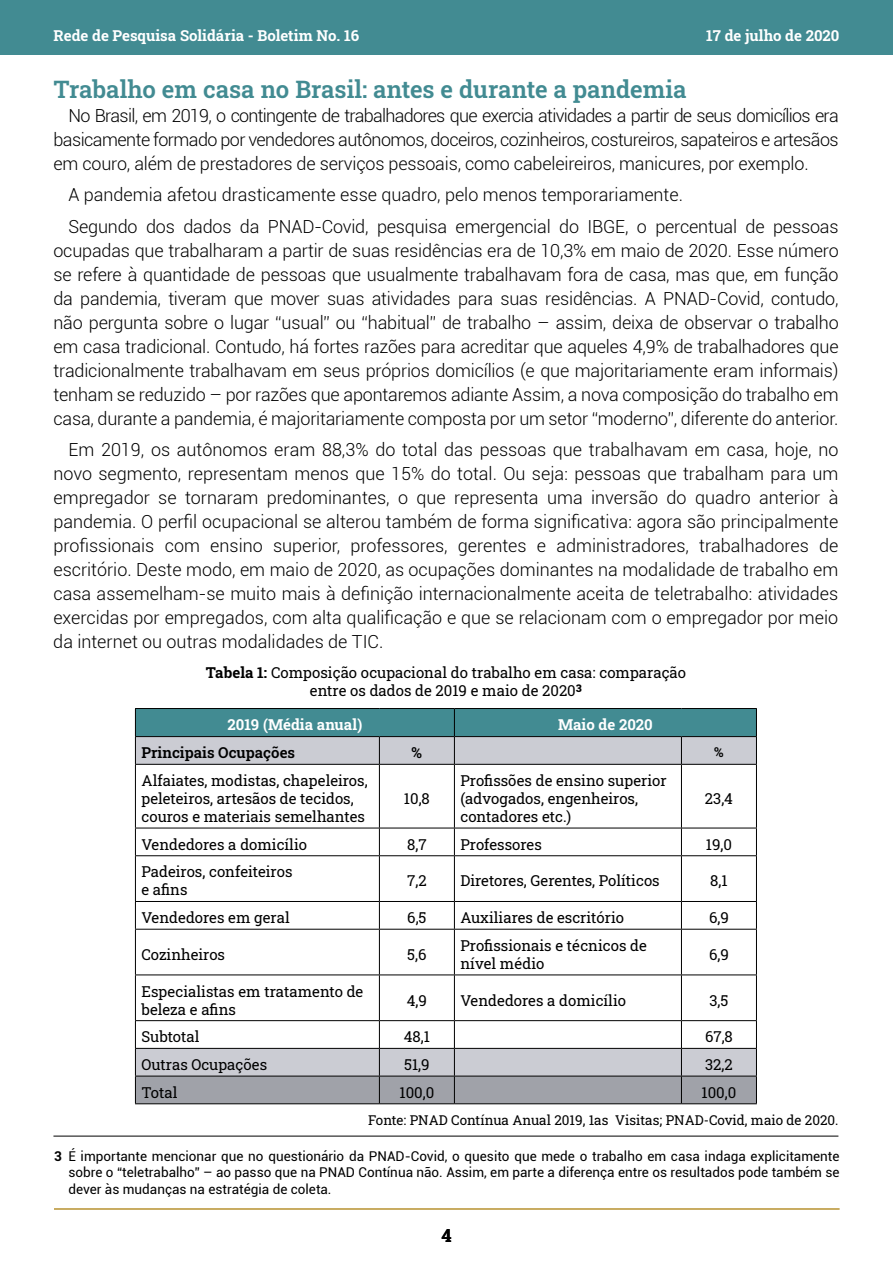
<style>
.page{position:relative;width:893px;height:1263px;background:#fff}
.page>*{position:absolute;margin:0;border:0;box-sizing:border-box;transform-origin:0 0}
.t1{font:600 24px "Roboto Slab";color:#428b92}
.t2{font:300 18px/24px "Roboto";letter-spacing:-.01em;color:#000;text-align:justify}
.t3{font:700 18px "Roboto Slab";color:#000}
.t4{font:15px/18px "Roboto Slab";color:#000}
.t5{font:700 15px "Roboto Slab";color:#fff}
.t6{font:600 15px "Roboto Slab";color:#000}
.t7{font:13.5px/16.5px "Roboto";color:#000;text-align:justify}
.t8{font:13.5px "Roboto Slab";color:#000}
.t9{font:600 13.5px "Roboto Slab";color:#000}
.s1{font-weight:700}
</style>
<div class="page">
<div style="left:0;top:0;width:893px;height:54px;background:#428b92"></div>
<hr style="left:54px;top:1208px;width:785px;height:1px;background:#b89230">
<svg style="left:136px;top:765px;width:620px;height:255px"></svg>
<svg style="left:135px;top:708px;width:622px;height:56px;background:#7fa3aa"></svg>
<hr style="left:135px;top:764px;width:244px;height:1px;background:#000">
<hr style="left:135px;top:765px;width:1px;height:63px;background:#000">
<hr style="left:379px;top:764px;width:75px;height:1px;background:#000">
<hr style="left:379px;top:765px;width:1px;height:63px;background:#000">
<hr style="left:454px;top:764px;width:227px;height:1px;background:#000">
<hr style="left:454px;top:765px;width:1px;height:63px;background:#000">
<hr style="left:681px;top:764px;width:76px;height:1px;background:#000">
<hr style="left:681px;top:765px;width:1px;height:63px;background:#000">
<hr style="left:756px;top:765px;width:1px;height:63px;background:#000">
<hr style="left:135px;top:828px;width:244px;height:1px;background:#000">
<svg style="left:135px;top:828px;width:1px;height:27px"></svg>
<hr style="left:379px;top:828px;width:75px;height:1px;background:#000">
<svg style="left:379px;top:828px;width:1px;height:27px"></svg>
<hr style="left:454px;top:828px;width:227px;height:1px;background:#000">
<svg style="left:454px;top:828px;width:1px;height:27px"></svg>
<hr style="left:681px;top:828px;width:76px;height:1px;background:#000">
<svg style="left:681px;top:828px;width:1px;height:27px"></svg>
<svg style="left:756px;top:828px;width:1px;height:27px"></svg>
<hr style="left:135px;top:855px;width:244px;height:1px;background:#000">
<hr style="left:135px;top:856px;width:1px;height:45px;background:#000">
<hr style="left:379px;top:855px;width:75px;height:1px;background:#000">
<hr style="left:379px;top:856px;width:1px;height:45px;background:#000">
<hr style="left:454px;top:855px;width:227px;height:1px;background:#000">
<hr style="left:454px;top:856px;width:1px;height:45px;background:#000">
<hr style="left:681px;top:855px;width:76px;height:1px;background:#000">
<hr style="left:681px;top:856px;width:1px;height:45px;background:#000">
<hr style="left:756px;top:856px;width:1px;height:45px;background:#000">
<hr style="left:135px;top:901px;width:244px;height:1px;background:#000">
<svg style="left:135px;top:902px;width:1px;height:27px"></svg>
<hr style="left:379px;top:901px;width:75px;height:1px;background:#000">
<svg style="left:379px;top:902px;width:1px;height:27px"></svg>
<hr style="left:454px;top:901px;width:227px;height:1px;background:#000">
<svg style="left:454px;top:902px;width:1px;height:27px"></svg>
<hr style="left:681px;top:901px;width:76px;height:1px;background:#000">
<svg style="left:681px;top:902px;width:1px;height:27px"></svg>
<svg style="left:756px;top:902px;width:1px;height:27px"></svg>
<hr style="left:135px;top:929px;width:244px;height:1px;background:#000">
<hr style="left:135px;top:929px;width:1px;height:45px;background:#000">
<hr style="left:379px;top:929px;width:75px;height:1px;background:#000">
<hr style="left:379px;top:929px;width:1px;height:45px;background:#000">
<hr style="left:454px;top:929px;width:227px;height:1px;background:#000">
<hr style="left:454px;top:929px;width:1px;height:45px;background:#000">
<hr style="left:681px;top:929px;width:76px;height:1px;background:#000">
<hr style="left:681px;top:929px;width:1px;height:45px;background:#000">
<hr style="left:756px;top:929px;width:1px;height:45px;background:#000">
<hr style="left:135px;top:974px;width:244px;height:1px;background:#000">
<hr style="left:135px;top:975px;width:1px;height:45px;background:#000">
<hr style="left:379px;top:974px;width:75px;height:1px;background:#000">
<hr style="left:379px;top:975px;width:1px;height:45px;background:#000">
<hr style="left:454px;top:974px;width:227px;height:1px;background:#000">
<hr style="left:454px;top:975px;width:1px;height:45px;background:#000">
<hr style="left:681px;top:974px;width:76px;height:1px;background:#000">
<hr style="left:681px;top:975px;width:1px;height:45px;background:#000">
<hr style="left:756px;top:975px;width:1px;height:45px;background:#000">
<hr style="left:135px;top:1020px;width:244px;height:1px;background:#000">
<hr style="left:379px;top:1020px;width:75px;height:1px;background:#000">
<hr style="left:454px;top:1020px;width:227px;height:1px;background:#000">
<hr style="left:681px;top:1020px;width:76px;height:1px;background:#000">
<svg style="left:135px;top:1021px;width:622px;height:82px"></svg>
<hr style="left:135px;top:1103px;width:244px;height:1px;background:#000">
<hr style="left:379px;top:1103px;width:75px;height:1px;background:#000">
<hr style="left:454px;top:1103px;width:227px;height:1px;background:#000">
<hr style="left:681px;top:1103px;width:76px;height:1px;background:#000">
<hr style="left:53px;top:1136px;width:785px;height:1px;background:#000">
<p class="t5" style="left:53px;top:25px;width:307px">Rede de Pesquisa Solidária - Boletim No. 16</p>
<p class="t5" style="left:706px;top:25px;width:135px">17 de julho de 2020</p>
<h1 class="t1" style="left:53px;top:72px;width:635px">Trabalho em casa no Brasil: antes e durante a pandemia</h1>
<p class="t2" style="left:53px;top:103px;width:787px;text-indent:15px">No Brasil, em 2019, o contingente de trabalhadores que exercia atividades a partir de seus domicílios era basicamente formado por vendedores autônomos, doceiros, cozinheiros, costureiros, sapateiros e artesãos em couro, além de prestadores de serviços pessoais, como cabeleireiros, manicures, por exemplo.</p>
<p class="t2" style="left:68px;top:178px;width:772px;line-height:31.5px">A pandemia afetou drasticamente esse quadro, pelo menos temporariamente.<br>Segundo dos dados da PNAD-Covid, pesquisa emergencial do IBGE, o percentual de pessoas</p>
<p class="t2" style="left:53px;top:238px;width:787px">ocupadas que trabalharam a partir de suas residências era de 10,3% em maio de 2020. Esse número se refere à quantidade de pessoas que usualmente trabalhavam fora de casa, mas que, em função da pandemia, tiveram que mover suas atividades para suas residências. A PNAD-Covid, contudo, não pergunta sobre o lugar “usual” ou “habitual” de trabalho – assim, deixa de observar o trabalho em casa tradicional. Contudo, há fortes razões para acreditar que aqueles 4,9% de trabalhadores que tradicionalmente trabalhavam em seus próprios domicílios (e que majoritariamente eram informais) tenham se reduzido – por razões que apontaremos adiante Assim, a nova composição do trabalho em casa, durante a pandemia, é majoritariamente composta por um setor “moderno”, diferente do anterior.</p>
<p class="t2" style="left:53px;top:437px;width:787px;text-indent:15px">Em 2019, os autônomos eram 88,3% do total das pessoas que trabalhavam em casa, hoje, no novo segmento, representam menos que 15% do total. Ou seja: pessoas que trabalham para um empregador se tornaram predominantes, o que representa uma inversão do quadro anterior à pandemia. O perfil ocupacional se alterou também de forma significativa: agora são principalmente profissionais com ensino superior, professores, gerentes e administradores, trabalhadores de escritório. Deste modo, em maio de 2020, as ocupações dominantes na modalidade de trabalho em casa assemelham-se muito mais à definição internacionalmente aceita de teletrabalho: atividades exercidas por empregados, com alta qualificação e que se relacionam com o empregador por meio da internet ou outras modalidades de TIC.</p>
<p class="t4" style="left:206px;top:663px;width:482px;text-align:center"><span class="s1">Tabela 1:</span> Composição ocupacional do trabalho em casa: comparação entre os dados de 2019 e maio de 2020<sup>3</sup></p>
<p class="t5" style="left:227px;top:714px;width:136px">2019 (Média anual)</p>
<p class="t5" style="left:558px;top:714px;width:96px">Maio de 2020</p>
<p class="t6" style="left:141px;top:742px;width:155px">Principais Ocupações</p>
<p class="t6" style="left:412px;top:742px;width:12px">%</p>
<p class="t9" style="left:714px;top:742px;width:11px">%</p>
<p class="t4" style="left:141px;top:771px;width:228px">Alfaiates, modistas, chapeleiros, peleteiros, artesãos de tecidos, couros e materiais semelhantes</p>
<p class="t4" style="left:460px;top:771px;width:208px">Profissões de ensino superior (advogados, engenheiros, contadores etc.)</p>
<p class="t4" style="left:404px;top:789px;width:27px">10,8</p>
<p class="t4" style="left:705px;top:789px;width:30px">23,4</p>
<p class="t4" style="left:141px;top:835px;width:167px">Vendedores a domicílio</p>
<p class="t4" style="left:407px;top:835px;width:21px">8,7</p>
<p class="t4" style="left:460px;top:835px;width:83px">Professores</p>
<p class="t4" style="left:706px;top:835px;width:28px">19,0</p>
<p class="t4" style="left:141px;top:863px;width:153px">Padeiros, confeiteiros e afins</p>
<p class="t4" style="left:407px;top:872px;width:21px">7,2</p>
<p class="t4" style="left:460px;top:872px;width:201px">Diretores, Gerentes, Políticos</p>
<p class="t4" style="left:710px;top:872px;width:19px">8,1</p>
<p class="t4" style="left:141px;top:908px;width:150px">Vendedores em geral</p>
<p class="t4" style="left:407px;top:908px;width:21px">6,5</p>
<p class="t4" style="left:460px;top:908px;width:165px">Auxiliares de escritório</p>
<p class="t4" style="left:709px;top:908px;width:21px">6,9</p>
<p class="t4" style="left:141px;top:945px;width:85px">Cozinheiros</p>
<p class="t4" style="left:407px;top:945px;width:21px">5,6</p>
<p class="t4" style="left:460px;top:936px;width:188px">Profissionais e técnicos de nível médio</p>
<p class="t4" style="left:709px;top:945px;width:21px">6,9</p>
<p class="t4" style="left:141px;top:982px;width:223px">Especialistas em tratamento de beleza e afins</p>
<p class="t4" style="left:407px;top:991px;width:22px">4,9</p>
<p class="t4" style="left:460px;top:991px;width:167px">Vendedores a domicílio</p>
<p class="t4" style="left:709px;top:991px;width:20px">3,5</p>
<p class="t4" style="left:141px;top:1027px;width:60px">Subtotal</p>
<p class="t4" style="left:404px;top:1027px;width:28px">48,1</p>
<p class="t4" style="left:705px;top:1027px;width:29px">67,8</p>
<p class="t4" style="left:141px;top:1055px;width:127px">Outras Ocupações</p>
<p class="t4" style="left:404px;top:1055px;width:27px">51,9</p>
<p class="t4" style="left:705px;top:1055px;width:29px">32,2</p>
<p class="t4" style="left:141px;top:1083px;width:38px">Total</p>
<p class="t4" style="left:399px;top:1083px;width:36px">100,0</p>
<p class="t4" style="left:701px;top:1083px;width:36px">100,0</p>
<p class="t8" style="left:368px;top:1111px;width:472px">Fonte: PNAD Contínua Anual 2019, 1as Visitas; PNAD-Covid, maio de 2020.</p>
<p class="t7" style="left:68px;top:1147px;width:773px;text-indent:-14px"><span class="s1">3</span> É importante mencionar que no questionário da PNAD-Covid, o quesito que mede o trabalho em casa indaga explicitamente sobre o “teletrabalho” – ao passo que na PNAD Contínua não. Assim, em parte a diferença entre os resultados pode também se dever às mudanças na estratégia de coleta.</p>
<p class="t3" style="left:441px;top:1222px;width:12px">4</p>
</div>
